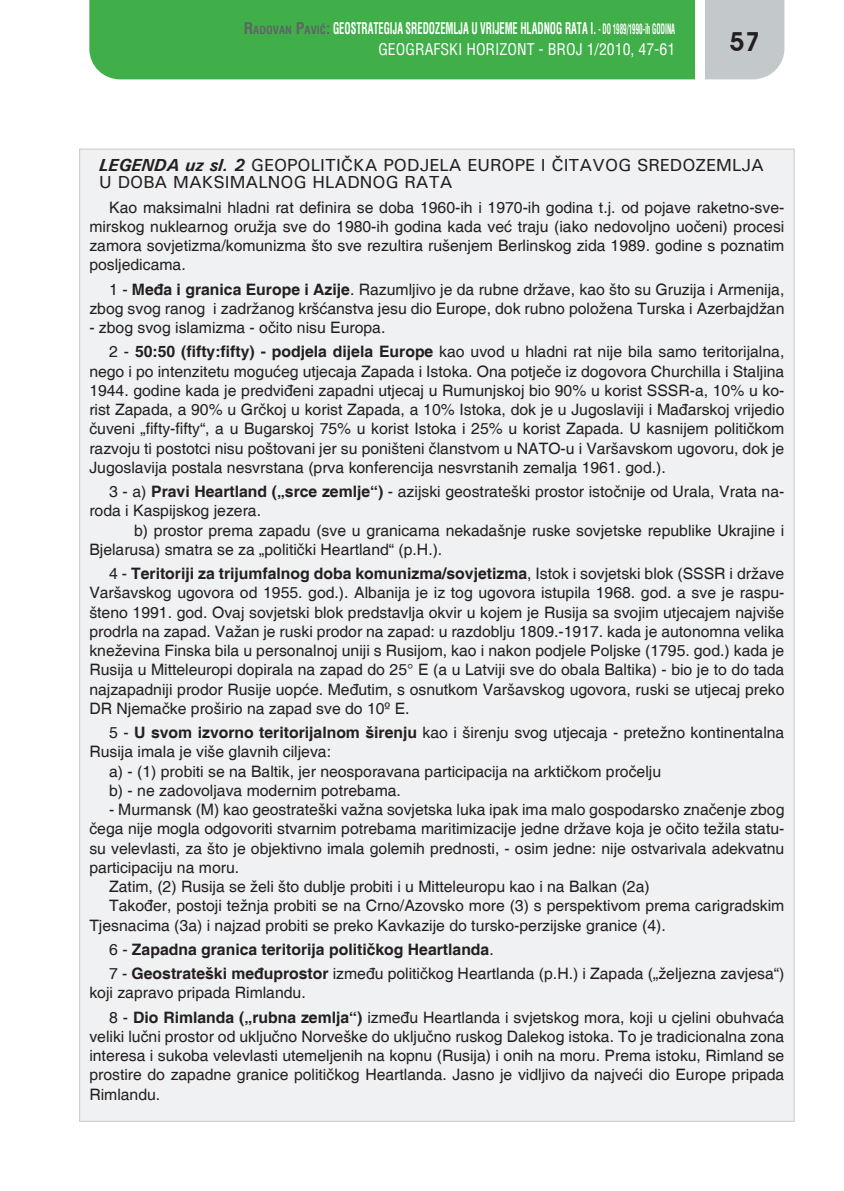
<style>
.page{position:relative;width:844px;height:1191px;background:#fff}
.page>*{position:absolute;margin:0;border:0;box-sizing:border-box;transform-origin:0 0}
.t1{font:600 26.25px "Avant Garde IT Cby BT";color:#231f20}
.t2{font:500 17.5px/17.5px "Univers";color:#231f20}
.t3{font:15.75px/19.2px "Helvetica";color:#231f20;text-align:justify}
.t4{font:700 condensed 15.75px/21px "Helvetica";color:#fff;text-align:right;scale:.65 1}
.t5{font:700 15.75px "Helvetica";color:#231f20}
.s1{color:#5f6567}
.s2{font-size:11.03px;color:#5f6567}
.s3{font-size:14px}
.s4{font-weight:400}
.s5{font-weight:700;font-style:italic}
.s6{font-weight:700}
</style>
<div class="page">
<div style="left:705px;top:0;width:79px;height:79px;background:#c3c8ca"></div>
<div style="left:89px;top:0;width:605px;height:79px;background:#40ae49"></div>
<div style="left:80px;top:149px;width:713px;height:972px;background:#f0f1f2"></div>
<p class="t4" style="left:243px;top:18px;width:665px"><span class="s1">R</span><span class="s2">ADOVAN</span> <span class="s1">P</span><span class="s2">AVIĆ</span><span class="s1">:</span> GEOSTRATEGIJA SREDOZEMLJA U VRIJEME HLADNOG RATA I. <span class="s3">- DO 1989/1990-ih GODINA<br></span><span class="s4">GEOGRAFSKI HORIZONT - BROJ 1/2010, 47-61</span></p>
<h1 class="t1" style="left:729px;top:26px;width:32px">57</h1>
<p class="t2" style="left:99px;top:156px;width:666px"><span class="s5">LEGENDA uz sl. 2</span> GEOPOLITIČKA PODJELA EUROPE I ČITAVOG SREDOZEMLJA<br>U DOBA MAKSIMALNOG HLADNOG RATA</p>
<p class="t3" style="left:89px;top:198px;width:696px;text-indent:20px">Kao maksimalni hladni rat definira se doba 1960-ih i 1970-ih godina t.j. od pojave raketno-sve&shy;mirskog nuklearnog oružja sve do 1980-ih godina kada već traju (iako nedovoljno uočeni) procesi zamora sovjetizma/komunizma što sve rezultira rušenjem Berlinskog zida 1989. godine s poznatim posljedicama.</p>
<p class="t3" style="left:89px;top:280px;width:696px;text-align:right">1 - <span class="s6">Međa i granica Europe i Azije</span>. Razumljivo je da rubne države, kao što su Gruzija i Armenija, zbog svog ranog i zadržanog kršćanstva jesu dio Europe, dok rubno položena Turska i Azerbajdžan</p>
<p class="t3" style="left:89px;top:318px;width:297px">- zbog svog islamizma - očito nisu Europa.</p>
<p class="t3" style="left:89px;top:343px;width:696px;text-indent:20px">2 - <span class="s6">50:50 (fifty:fifty) - podjela dijela Europe</span> kao uvod u hladni rat nije bila samo teritorijalna, nego i po intenzitetu mogućeg utjecaja Zapada i Istoka. Ona potječe iz dogovora Churchilla i Staljina 1944. godine kada je predviđeni zapadni utjecaj u Rumunjskoj bio 90% u korist SSSR-a, 10% u ko&shy;rist Zapada, a 90% u Grčkoj u korist Zapada, a 10% Istoka, dok je u Jugoslaviji i Mađarskoj vrijedio čuveni „fifty-fifty“, a u Bugarskoj 75% u korist Istoka i 25% u korist Zapada. U kasnijem političkom razvoju ti postotci nisu poštovani jer su poništeni članstvom u NATO-u i Varšavskom ugovoru, dok je Jugoslavija postala nesvrstana (prva konferencija nesvrstanih zemalja 1961. god.).</p>
<p class="t3" style="left:89px;top:482px;width:696px;text-indent:20px">3 - a) <span class="s6">Pravi Heartland („srce zemlje“)</span> - azijski geostrateški prostor istočnije od Urala, Vrata na&shy;roda i Kaspijskog jezera.</p>
<p class="t3" style="left:89px;top:521px;width:696px;text-indent:45px">b) prostor prema zapadu (sve u granicama nekadašnje ruske sovjetske republike Ukrajine i<br>Bjelarusa) smatra se za „politički Heartland“ (p.H.).</p>
<p class="t3" style="left:89px;top:564px;width:696px;text-indent:20px">4 - <span class="s6">Teritoriji za trijumfalnog doba komunizma/sovjetizma</span>, Istok i sovjetski blok (SSSR i države Varšavskog ugovora od 1955. god.). Albanija je iz tog ugovora istupila 1968. god. a sve je raspu&shy;šteno 1991. god. Ovaj sovjetski blok predstavlja okvir u kojem je Rusija sa svojim utjecajem najviše prodrla na zapad. Važan je ruski prodor na zapad: u razdoblju 1809.-1917. kada je autonomna velika kneževina Finska bila u personalnoj uniji s Rusijom, kao i nakon podjele Poljske (1795. god.) kada je Rusija u Mitteleuropi dopirala na zapad do 25° E (a u Latviji sve do obala Baltika) - bio je to do tada najzapadniji prodor Rusije uopće. Međutim, s osnutkom Varšavskog ugovora, ruski se utjecaj preko DR Njemačke proširio na zapad sve do 10º E.</p>
<p class="t3" style="left:89px;top:723px;width:696px;text-indent:20px">5 - <span class="s6">U svom izvorno teritorijalnom širenju</span> kao i širenju svog utjecaja - pretežno kontinentalna<br>Rusija imala je više glavnih ciljeva:</p>
<p class="t3" style="left:109px;top:762px;width:553px">a) - (1) probiti se na Baltik, jer neosporavana participacija na arktičkom pročelju</p>
<p class="t3" style="left:109px;top:781px;width:293px">b) - ne zadovoljava modernim potrebama.</p>
<p class="t3" style="left:89px;top:800px;width:696px;text-indent:20px">- Murmansk (M) kao geostrateški važna sovjetska luka ipak ima malo gospodarsko značenje zbog čega nije mogla odgovoriti stvarnim potrebama maritimizacije jedne države koja je očito težila statu&shy;su velevlasti, za što je objektivno imala golemih prednosti, - osim jedne: nije ostvarivala adekvatnu participaciju na moru.</p>
<p class="t3" style="left:109px;top:877px;width:542px">Zatim, (2) Rusija se želi što dublje probiti i u Mitteleuropu kao i na Balkan (2a)</p>
<p class="t3" style="left:89px;top:896px;width:696px;text-indent:20px">Također, postoji težnja probiti se na Crno/Azovsko more (3) s perspektivom prema carigradskim<br>Tjesnacima (3a) i najzad probiti se preko Kavkazije do tursko-perzijske granice (4).</p>
<p class="t5" style="left:109px;top:939px;width:386px"><span class="s4">6 -</span> Zapadna granica teritorija političkog Heartlanda<span class="s4">.</span></p>
<p class="t3" style="left:89px;top:964px;width:696px;text-indent:20px">7 - <span class="s6">Geostrateški međuprostor</span> između političkog Heartlanda (p.H.) i Zapada („željezna zavjesa“) koji zapravo pripada Rimlandu.</p>
<p class="t3" style="left:89px;top:1008px;width:696px;text-indent:20px">8 - <span class="s6">Dio Rimlanda („rubna zemlja“)</span> između Heartlanda i svjetskog mora, koji u cjelini obuhvaća veliki lučni prostor od uključno Norveške do uključno ruskog Dalekog istoka. To je tradicionalna zona interesa i sukoba velevlasti utemeljenih na kopnu (Rusija) i onih na moru. Prema istoku, Rimland se prostire do zapadne granice političkog Heartlanda. Jasno je vidljivo da najveći dio Europe pripada Rimlandu.</p>
</div>
